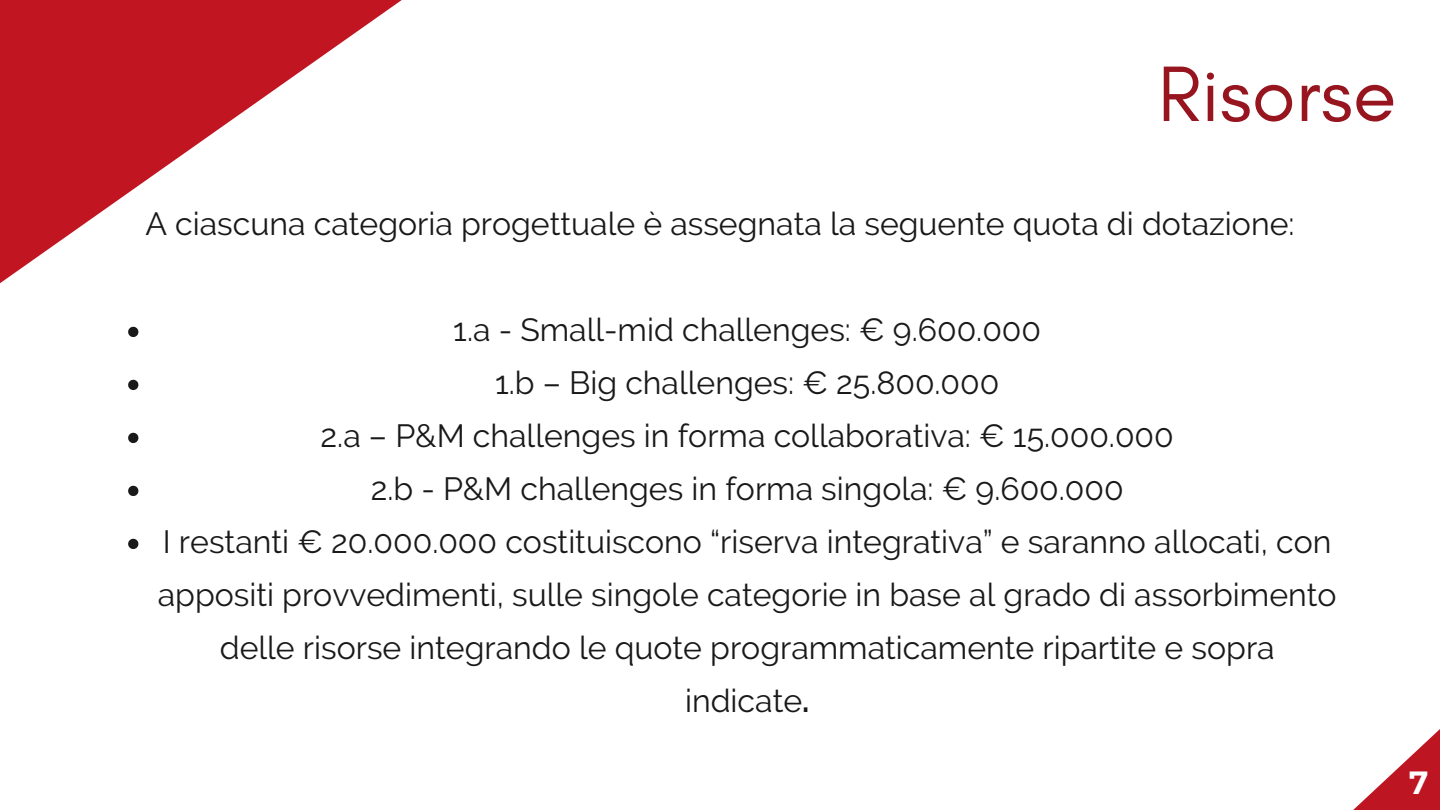
<style>
.page{position:relative;width:1440px;height:810px;background:#fff}
.page>*{position:absolute;margin:0;border:0;box-sizing:border-box;transform-origin:0 0}
.t1{font:80px "Glacial Indifference";color:#96151f}
.t2{font:32px/53px "Raleway";color:#191919;text-align:center}
.t3{font:700 32px "Kief Montaser Semi";color:#fff}
.s1{font-weight:700}
</style>
<div class="page">
<svg style="left:0;top:0;width:402px;height:284px"></svg>
<svg style="left:128px;top:327px;width:10px;height:10px"></svg>
<svg style="left:128px;top:380px;width:10px;height:10px"></svg>
<svg style="left:128px;top:433px;width:10px;height:10px"></svg>
<svg style="left:128px;top:486px;width:10px;height:10px"></svg>
<svg style="left:128px;top:539px;width:10px;height:10px"></svg>
<svg style="left:1353px;top:729px;width:87px;height:81px"></svg>
<p class="t1" style="left:1158px;top:45px;width:240px">Risorse</p>
<p class="t2" style="left:145px;top:198px;width:1151px">A ciascuna categoria progettuale è assegnata la seguente quota di dotazione:</p>
<p class="t2" style="left:453px;top:304px;width:589px">1.a - Small-mid challenges: € 9.600.000</p>
<p class="t2" style="left:495px;top:357px;width:506px">1.b – Big challenges: € 25.800.000</p>
<p class="t2" style="left:321px;top:410px;width:855px">2.a – P&amp;M challenges in forma collaborativa: € 15.000.000</p>
<p class="t2" style="left:371px;top:463px;width:755px">2.b - P&amp;M challenges in forma singola: € 9.600.000</p>
<p class="t2" style="left:158px;top:516px;width:1180px">I restanti € 20.000.000 costituiscono “riserva integrativa” e saranno allocati, con appositi provvedimenti, sulle singole categorie in base al grado di assorbimento delle risorse integrando le quote programmaticamente ripartite e sopra indicate<span class="s1">.</span></p>
<p class="t3" style="left:1409px;top:763px;width:20px">7</p>
</div>
